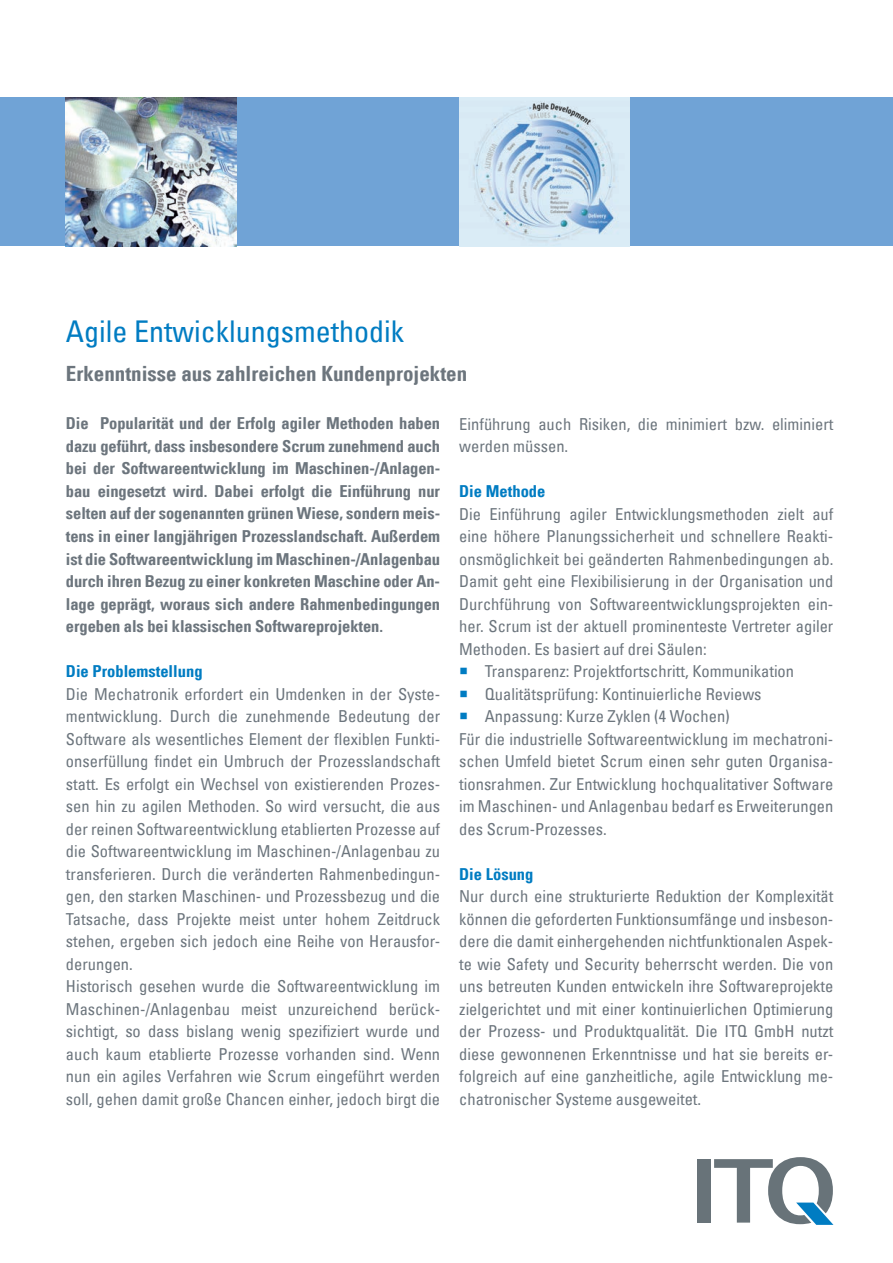
<style>
.page{position:relative;width:893px;height:1263px;background:#fff}
.page>*{position:absolute;margin:0;border:0;box-sizing:border-box;transform-origin:0 0}
.t1{font:condensed 30px "Univers LT";color:#007cc2}
.t2{font:700 condensed 21px "Univers LT";color:#6c757d}
.t3{font:condensed 16.5px/22.5px "Univers LT";color:#6c757d}
.t4{font:700 condensed 16.5px/22.5px "Univers LT";letter-spacing:-.005em;color:#6c757d;text-align:justify}
.t5{font:700 condensed 16.5px "Univers LT";color:#007cc2}
</style>
<div class="page">
<div style="left:0;top:97px;width:893px;height:149px;background:#70a3d6"></div>
<div style="left:697px;top:1159px;width:13px;height:63px;background:#687379"></div>
<svg style="left:714px;top:1157px;width:119px;height:68px"></svg>
<img style="left:66px;top:97px;width:170px;height:149px">
<img style="left:459px;top:97px;width:170px;height:149px">
<h1 class="t1" style="left:66px;top:312px;width:340px">Agile Entwicklungsmethodik</h1>
<p class="t2" style="left:66px;top:361px;width:403px">Erkenntnisse aus zahlreichen Kundenprojekten</p>
<p class="t4" style="left:66px;top:412px;width:376px">Die Popularität und der Erfolg agiler Methoden haben dazu geführt, dass insbesondere Scrum zunehmend auch bei der Softwareentwicklung im Maschinen-/Anlagen&shy;bau eingesetzt wird. Dabei erfolgt die Einführung nur selten auf der sogenannten grünen Wiese, sondern meis&shy;tens in einer langjährigen Prozesslandschaft. Außerdem ist die Softwareentwicklung im Maschinen-/Anlagenbau durch ihren Bezug zu einer konkreten Maschine oder An&shy;lage geprägt, woraus sich andere Rahmenbedingungen ergeben als bei klassischen Softwareprojekten.</p>
<p class="t5" style="left:66px;top:661px;width:138px">Die Problemstellung</p>
<p class="t3" style="left:66px;top:682px;width:376px">Die Mechatronik erfordert ein Umdenken in der Syste&shy;mentwicklung. Durch die zunehmende Bedeutung der Software als wesentliches Element der flexiblen Funkti&shy;onserfüllung findet ein Umbruch der Prozesslandschaft statt. Es erfolgt ein Wechsel von existierenden Prozes&shy;sen hin zu agilen Methoden. So wird versucht, die aus der reinen Softwareentwicklung etablierten Prozesse auf die Softwareentwicklung im Maschinen-/Anlagenbau zu transferieren. Durch die veränderten Rahmenbedingun&shy;gen, den starken Maschinen- und Prozessbezug und die Tatsache, dass Projekte meist unter hohem Zeitdruck stehen, ergeben sich jedoch eine Reihe von Herausfor&shy;derungen.<br>Historisch gesehen wurde die Softwareentwicklung im Maschinen-/Anlagenbau meist unzureichend berück&shy;sichtigt, so dass bislang wenig spezifiziert wurde und auch kaum etablierte Prozesse vorhanden sind. Wenn nun ein agiles Verfahren wie Scrum eingeführt werden soll, gehen damit große Chancen einher, jedoch birgt die</p>
<p class="t3" style="left:459px;top:412px;width:376px">Einführung auch Risiken, die minimiert bzw. eliminiert werden müssen.</p>
<p class="t5" style="left:459px;top:481px;width:88px">Die Methode</p>
<p class="t3" style="left:459px;top:502px;width:376px">Die Einführung agiler Entwicklungsmethoden zielt auf</p>
<p class="t3" style="left:459px;top:525px;width:376px">eine höhere Planungssicherheit und schnellere Reakti-</p>
<p class="t3" style="left:459px;top:547px;width:376px">onsmöglichkeit bei geänderten Rahmenbedingungen ab.</p>
<p class="t3" style="left:459px;top:570px;width:376px">Damit geht eine Flexibilisierung in der Organisation und</p>
<p class="t3" style="left:459px;top:592px;width:376px">Durchführung von Softwareentwicklungsprojekten ein-</p>
<p class="t3" style="left:459px;top:615px;width:376px">her. Scrum ist der aktuell prominenteste Vertreter agiler</p>
<p class="t3" style="left:459px;top:637px;width:249px">Methoden. Es basiert auf drei Säulen:</p>
<p class="t3" style="left:485px;top:660px;width:311px">Transparenz: Projektfortschritt, Kommunikation</p>
<p class="t3" style="left:485px;top:682px;width:278px">Qualitätsprüfung: Kontinuierliche Reviews</p>
<p class="t3" style="left:485px;top:705px;width:247px">Anpassung: Kurze Zyklen (4 Wochen)</p>
<p class="t3" style="left:459px;top:727px;width:376px">Für die industrielle Softwareentwicklung im mechatroni-</p>
<p class="t3" style="left:459px;top:750px;width:376px">schen Umfeld bietet Scrum einen sehr guten Organisa-</p>
<p class="t3" style="left:459px;top:772px;width:376px">tionsrahmen. Zur Entwicklung hochqualitativer Software</p>
<p class="t3" style="left:459px;top:795px;width:376px">im Maschinen- und Anlagenbau bedarf es Erweiterungen</p>
<p class="t3" style="left:459px;top:817px;width:149px">des Scrum-Prozesses.</p>
<p class="t5" style="left:459px;top:864px;width:76px">Die Lösung</p>
<p class="t3" style="left:459px;top:885px;width:376px;text-align:justify">Nur durch eine strukturierte Reduktion der Komplexität können die geforderten Funktionsumfänge und insbeson&shy;dere die damit einhergehenden nichtfunktionalen Aspek&shy;te wie Safety und Security beherrscht werden. Die von uns betreuten Kunden entwickeln ihre Softwareprojekte zielgerichtet und mit einer kontinuierlichen Optimierung der Prozess- und Produktqualität. Die ITQ GmbH nutzt diese gewonnenen Erkenntnisse und hat sie bereits er&shy;folgreich auf eine ganzheitliche, agile Entwicklung me&shy;chatronischer Systeme ausgeweitet.</p>
</div>
